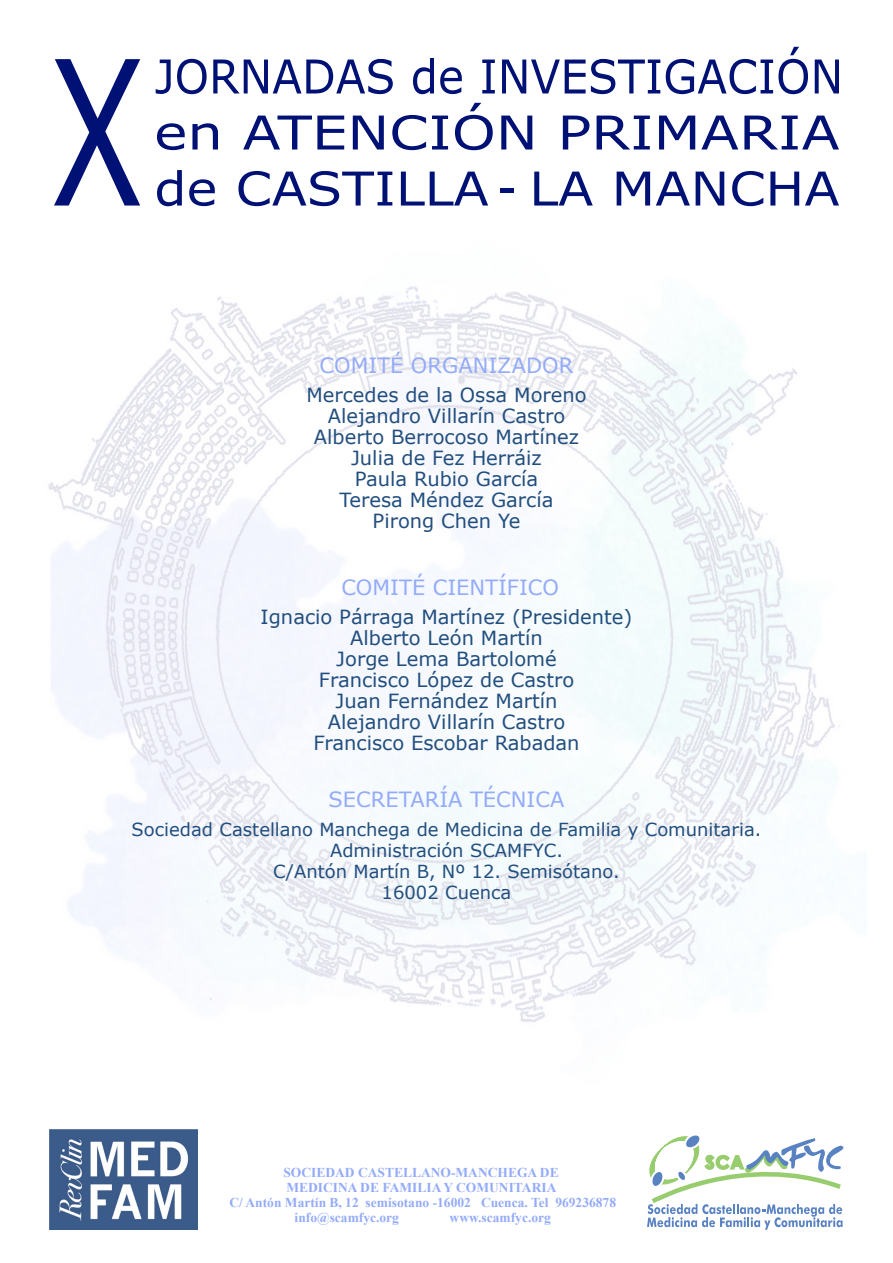
<style>
.page{position:relative;width:893px;height:1263px;background:#fff}
.page>*{position:absolute;margin:0;border:0;box-sizing:border-box;transform-origin:0 0}
.t1{font:21px "MS Reference Sans Serif";color:#93abf9}
.t2{font:19.5px "MS Reference Sans Serif";color:#214e7e}
.t3{font:18px "MS Reference Sans Serif";color:#214e7e}
.t4{font:700 13.5px "Times New Roman";color:#93abf9}
</style>
<div class="page">
<svg style="left:647px;top:1135px;width:197px;height:95px"></svg>
<img style="left:50px;top:1129px;width:148px;height:101px">
<img style="left:48px;top:286px;width:792px;height:736px">
<hr style="left:500px;top:189px;width:14px;height:4px;background:#001176">
<svg style="left:156px;top:60px;width:15px;height:34px"></svg>
<svg style="left:177px;top:59px;width:30px;height:35px"></svg>
<svg style="left:213px;top:59px;width:180px;height:35px"></svg>
<svg style="left:413px;top:58px;width:21px;height:36px"></svg>
<svg style="left:440px;top:67px;width:22px;height:27px"></svg>
<svg style="left:482px;top:60px;width:13px;height:33px"></svg>
<svg style="left:502px;top:59px;width:158px;height:35px"></svg>
<svg style="left:666px;top:47px;width:142px;height:47px"></svg>
<svg style="left:815px;top:60px;width:24px;height:33px"></svg>
<svg style="left:157px;top:123px;width:28px;height:27px"></svg>
<svg style="left:192px;top:123px;width:26px;height:26px"></svg>
<svg style="left:243px;top:116px;width:101px;height:33px"></svg>
<svg style="left:353px;top:116px;width:31px;height:33px"></svg>
<svg style="left:392px;top:115px;width:34px;height:35px"></svg>
<svg style="left:432px;top:116px;width:16px;height:33px"></svg>
<svg style="left:455px;top:103px;width:38px;height:47px"></svg>
<svg style="left:501px;top:116px;width:31px;height:33px"></svg>
<svg style="left:563px;top:116px;width:26px;height:33px"></svg>
<svg style="left:597px;top:116px;width:53px;height:33px"></svg>
<svg style="left:659px;top:116px;width:36px;height:33px"></svg>
<svg style="left:701px;top:116px;width:37px;height:33px"></svg>
<svg style="left:744px;top:116px;width:95px;height:33px"></svg>
<svg style="left:157px;top:170px;width:25px;height:36px"></svg>
<svg style="left:189px;top:179px;width:26px;height:27px"></svg>
<svg style="left:238px;top:171px;width:154px;height:35px"></svg>
<svg style="left:401px;top:172px;width:87px;height:34px"></svg>
<svg style="left:534px;top:172px;width:59px;height:34px"></svg>
<svg style="left:617px;top:172px;width:33px;height:34px"></svg>
<svg style="left:656px;top:172px;width:34px;height:34px"></svg>
<svg style="left:696px;top:172px;width:28px;height:34px"></svg>
<svg style="left:732px;top:171px;width:31px;height:35px"></svg>
<svg style="left:770px;top:172px;width:29px;height:34px"></svg>
<svg style="left:805px;top:172px;width:34px;height:34px"></svg>
<svg style="left:54px;top:59px;width:86px;height:147px"></svg>
<p class="t1" style="left:320px;top:352px;width:255px">COMITÉ ORGANIZADOR</p>
<p class="t2" style="left:306px;top:382px;width:282px">Mercedes de la Ossa Moreno</p>
<p class="t2" style="left:328px;top:403px;width:239px">Alejandro Villarín Castro</p>
<p class="t2" style="left:314px;top:424px;width:267px">Alberto Berrocoso Martínez</p>
<p class="t2" style="left:351px;top:445px;width:192px">Julia de Fez Herráiz</p>
<p class="t2" style="left:355px;top:466px;width:185px">Paula Rubio García</p>
<p class="t2" style="left:340px;top:487px;width:215px">Teresa Méndez García</p>
<p class="t2" style="left:373px;top:508px;width:149px">Pirong Chen Ye</p>
<p class="t1" style="left:341px;top:574px;width:219px">COMITÉ CIENTÍFICO</p>
<p class="t2" style="left:261px;top:604px;width:373px">Ignacio Párraga Martínez (Presidente)</p>
<p class="t2" style="left:350px;top:625px;width:194px">Alberto León Martín</p>
<p class="t2" style="left:336px;top:646px;width:222px">Jorge Lema Bartolomé</p>
<p class="t2" style="left:319px;top:667px;width:257px">Francisco López de Castro</p>
<p class="t2" style="left:336px;top:688px;width:223px">Juan Fernández Martín</p>
<p class="t2" style="left:328px;top:709px;width:239px">Alejandro Villarín Castro</p>
<p class="t2" style="left:313px;top:730px;width:268px">Francisco Escobar Rabadan</p>
<p class="t1" style="left:329px;top:786px;width:237px">SECRETARÍA TÉCNICA</p>
<p class="t3" style="left:132px;top:817px;width:631px">Sociedad Castellano Manchega de Medicina de Familia y Comunitaria.</p>
<p class="t3" style="left:330px;top:838px;width:234px">Administración SCAMFYC.</p>
<p class="t3" style="left:273px;top:859px;width:348px">C/Antón Martín B, Nº 12. Semisótano.</p>
<p class="t3" style="left:382px;top:880px;width:131px">16002 Cuenca</p>
<p class="t4" style="left:283px;top:1163px;width:277px">SOCIEDAD CASTELLANO-MANCHEGA DE</p>
<p class="t4" style="left:286px;top:1178px;width:271px">MEDICINA DE FAMILIA Y COMUNITARIA</p>
<p class="t4" style="left:229px;top:1193px;width:388px">C/ Antón Martín B, 12 semisotano -16002 Cuenca. Tel 969236878</p>
<p class="t4" style="left:295px;top:1208px;width:106px">info@scamfyc.org</p>
<p class="t4" style="left:450px;top:1208px;width:103px">www.scamfyc.org</p>
</div>
